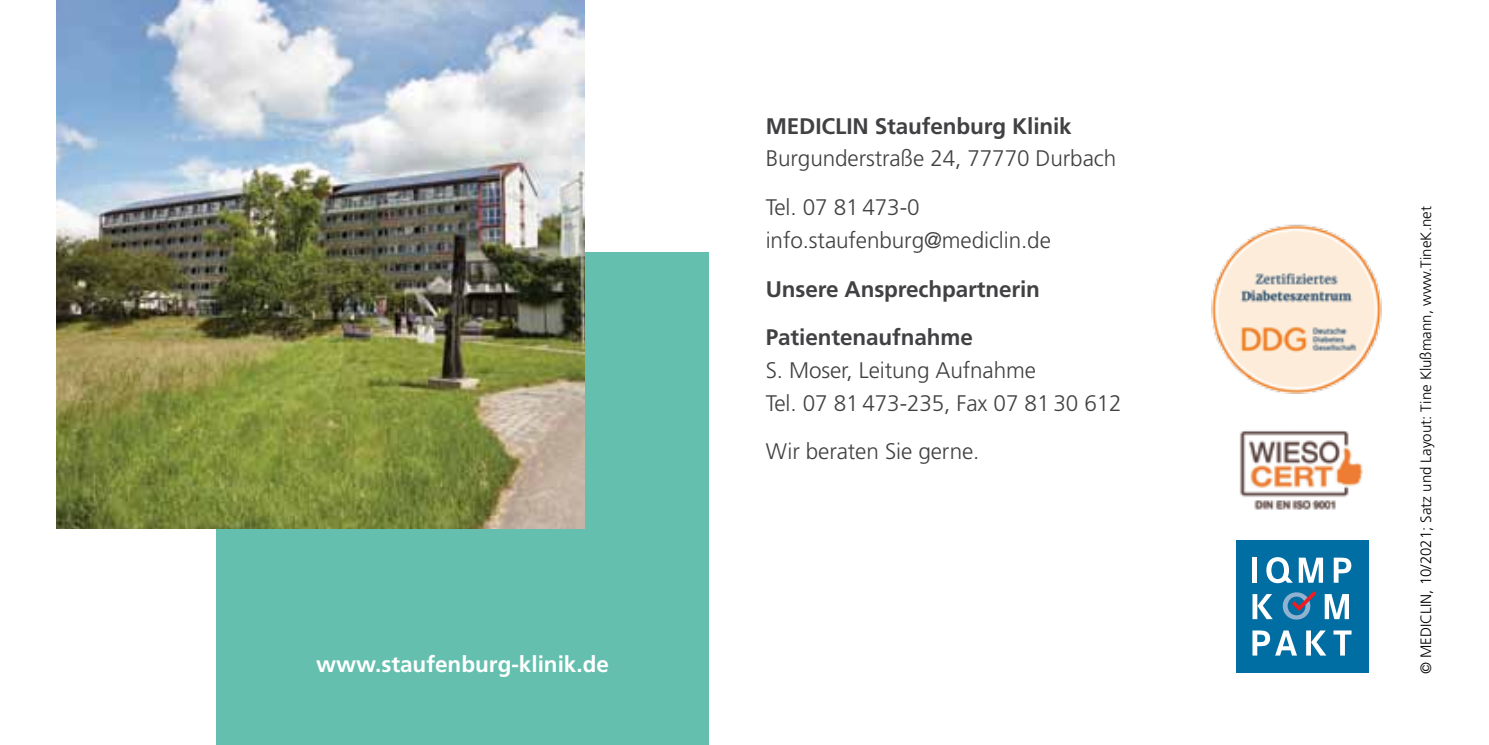
<style>
.page{position:relative;width:1489px;height:745px;background:#fff}
.page>*{position:absolute;margin:0;border:0;box-sizing:border-box;transform-origin:0 0}
.t1{font:300 22.5px/48.8px "Frutiger LT Pro";letter-spacing:-.005em;color:#414042}
.t2{font:700 22.5px/48.8px "Frutiger LT Pro";letter-spacing:-.005em;color:#414042}
.t3{font:700 22.5px "Frutiger LT Pro";color:#fff}
.t4{font:300 15px "Frutiger LT Pro";color:#000}
</style>
<div class="page">
<div style="left:216px;top:252px;width:493px;height:492px;background:#65bfaf"></div>
<img style="left:57px;top:0;width:528px;height:528px">
<div style="left:1236px;top:540px;width:132px;height:132px;background:#006da3"></div>
<svg style="left:1333px;top:630px;width:18px;height:25px"></svg>
<svg style="left:1306px;top:630px;width:20px;height:25px"></svg>
<svg style="left:1252px;top:630px;width:44px;height:25px"></svg>
<svg style="left:1252px;top:557px;width:99px;height:62px"></svg>
<img style="left:1239px;top:430px;width:124px;height:80px">
<img style="left:1211px;top:224px;width:171px;height:170px">
<p class="t3" style="left:316px;top:650px;width:294px">www.staufenburg-klinik.de</p>
<p class="t2" style="left:765px;top:102px;width:307px">M ediClin Staufenburg Klinik</p>
<p class="t1" style="left:765px;top:134px;width:352px">Burgunderstraße 24, 77770 Durbach<br>Tel. 07 81 473-0</p>
<p class="t1" style="left:765px;top:216px;width:287px">info.staufenburg@mediclin.de</p>
<p class="t2" style="left:765px;top:264px;width:276px">Unsere Ansprechpartnerin<br>Patientenaufnahme</p>
<p class="t1" style="left:765px;top:354px;width:357px;line-height:32.5px">S. Moser, Leitung Aufnahme<br>Tel. 07 81 473-235, Fax 07 81 30 612</p>
<p class="t1" style="left:765px;top:427px;width:215px">Wir beraten Sie gerne.</p>
<p class="t4" style="left:1416px;top:673px;width:469px;rotate:-90deg">© MediClin, 10/2021; Satz und Layout: Tine Klußmann, www.TineK.net</p>
</div>
